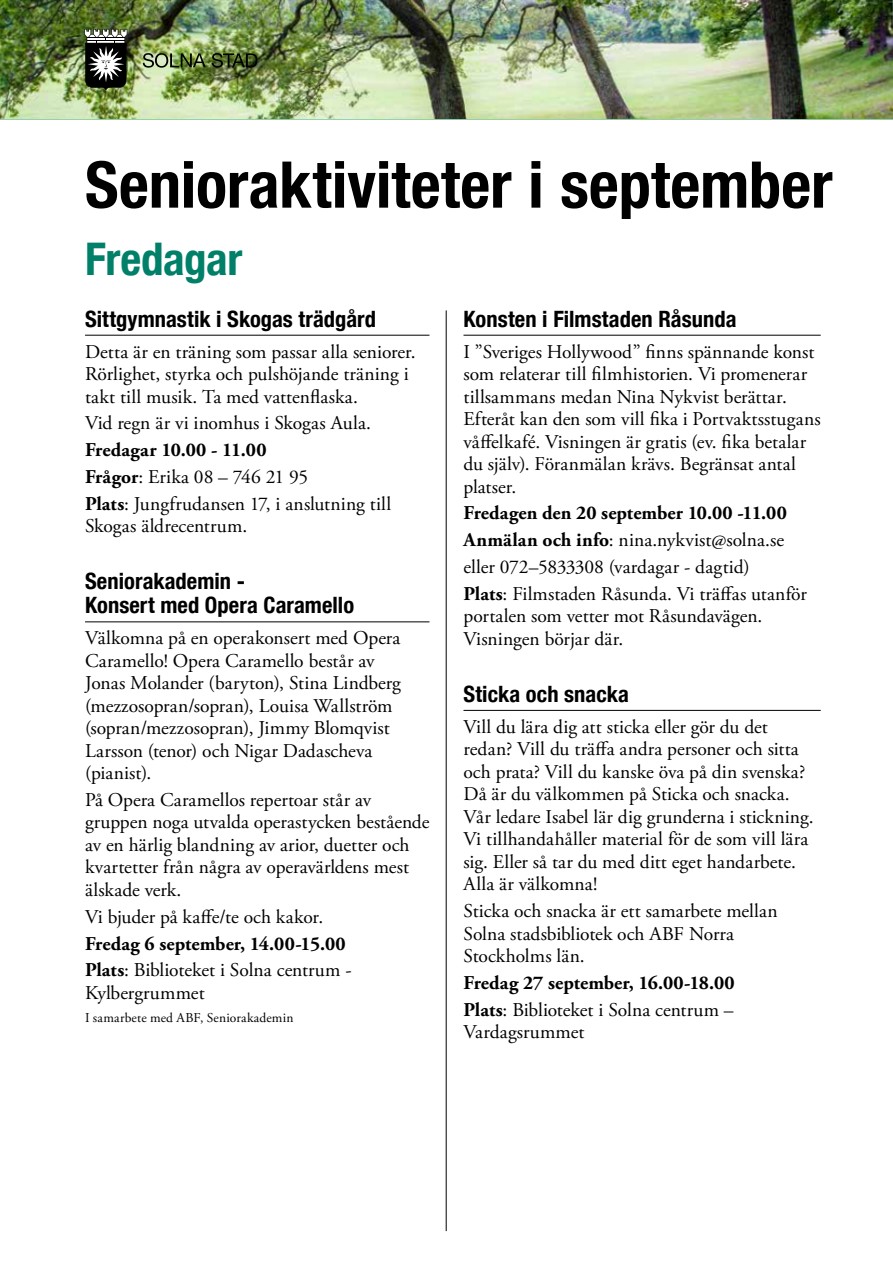
<style>
.page{position:relative;width:893px;height:1263px;background:#fff}
.page>*{position:absolute;margin:0;border:0;box-sizing:border-box;transform-origin:0 0}
.t1{font:700 condensed 64.5px "Helvetica Neue LT Com";color:#000}
.t2{font:700 condensed 45px "Helvetica Neue LT Com";letter-spacing:-.01em;color:#008068}
.t3{font:700 condensed 22.5px/24px "Helvetica Neue LT Com";letter-spacing:.005em;color:#000}
.t4{font:19.5px/22.5px "Adobe Garamond Pro";color:#000}
.t5{font:700 19.5px/26.7px "Adobe Garamond Pro";color:#000}
.t6{font:13.5px "Adobe Garamond Pro";letter-spacing:.015em;color:#000}
.s1{font-weight:700}
.s2{font-weight:400}
</style>
<div class="page">
<img style="left:0;top:0;width:893px;height:119px">
<svg style="left:143px;top:53px;width:63px;height:15px"></svg>
<svg style="left:212px;top:53px;width:45px;height:15px"></svg>
<svg style="left:84px;top:29px;width:43px;height:61px"></svg>
<hr style="left:85px;top:335px;width:344px;height:1px;background:#000">
<hr style="left:85px;top:622px;width:344px;height:1px;background:#000">
<hr style="left:463px;top:335px;width:358px;height:1px;background:#000">
<hr style="left:463px;top:710px;width:358px;height:1px;background:#000">
<hr style="left:446px;top:310px;width:1px;height:921px;background:#000">
<h1 class="t1" style="left:85px;top:146px;width:749px">Senioraktiviteter i september</h1>
<h2 class="t2" style="left:85px;top:232px;width:159px">Fredagar</h2>
<p class="t3" style="left:85px;top:307px;width:293px">Sittgymnastik i Skogas trädgård</p>
<p class="t4" style="left:85px;top:341px;width:332px">Detta är en träning som passar alla seniorer.<br>Rörlighet, styrka och pulshöjande träning i takt till musik. Ta med vattenflaska.</p>
<p class="t4" style="left:85px;top:412px;width:287px">Vid regn är vi inomhus i Skogas Aula.</p>
<p class="t4" style="left:85px;top:437px;width:308px;line-height:26.7px"><span class="s1">Fredagar 10.00 - 11.00<br>Frågor</span>: Erika 08 – 746 21 95<br><span class="s1">Plats</span>: Jungfrudansen 17, i anslutning till</p>
<p class="t4" style="left:85px;top:515px;width:164px">Skogas äldrecentrum.</p>
<p class="t3" style="left:85px;top:569px;width:271px">Seniorakademin -<br>Konsert med Opera Caramello</p>
<p class="t4" style="left:85px;top:627px;width:317px">Välkomna på en operakonsert med Opera Caramello! Opera Caramello består av Jonas Molander (baryton), Stina Lindberg (mezzosopran/sopran), Louisa Wallström (sopran/mezzosopran), Jimmy Blomqvist Larsson (tenor) och Nigar Dadascheva (pianist).</p>
<p class="t4" style="left:85px;top:789px;width:346px">På Opera Caramellos repertoar står av gruppen noga utvalda operastycken bestående av en härlig blandning av arior, duetter och kvartetter från några av operavärldens mest älskade verk.</p>
<p class="t4" style="left:85px;top:906px;width:240px">Vi bjuder på kaffe/te och kakor.</p>
<p class="t5" style="left:85px;top:930px;width:268px">Fredag 6 september, 14.00-15.00<br>Plats<span class="s2">: Biblioteket i Solna centrum -</span></p>
<p class="t4" style="left:85px;top:982px;width:121px">Kylbergrummet</p>
<p class="t6" style="left:85px;top:1009px;width:210px">I samarbete med ABF, Seniorakademin</p>
<p class="t3" style="left:463px;top:307px;width:274px">Konsten i Filmstaden Råsunda</p>
<p class="t4" style="left:463px;top:341px;width:359px">I ”Sveriges Hollywood” finns spännande konst som relaterar till filmhistorien. Vi promenerar tillsammans medan Nina Nykvist berättar.<br>Efteråt kan den som vill fika i Portvaktsstugans våffelkafé. Visningen är gratis (ev. fika betalar du själv). Föranmälan krävs. Begränsat antal platser.</p>
<p class="t4" style="left:463px;top:500px;width:345px;line-height:26.7px"><span class="s1">Fredagen den 20 september 10.00 -11.00<br>Anmälan och info</span>: nina.nykvist@solna.se eller 072–5833308 (vardagar - dagtid)<br><span class="s1">Plats</span>: Filmstaden Råsunda. Vi träffas utanför</p>
<p class="t4" style="left:463px;top:605px;width:300px">portalen som vetter mot Råsundavägen.<br>Visningen börjar där.</p>
<p class="t3" style="left:463px;top:682px;width:167px">Sticka och snacka</p>
<p class="t4" style="left:463px;top:716px;width:352px">Vill du lära dig att sticka eller gör du det redan? Vill du träffa andra personer och sitta och prata? Vill du kanske öva på din svenska?<br>Då är du välkommen på Sticka och snacka.<br>Vår ledare Isabel lär dig grunderna i stickning.<br>Vi tillhandahåller material för de som vill lära sig. Eller så tar du med ditt eget handarbete.<br>Alla är välkomna!</p>
<p class="t4" style="left:463px;top:900px;width:316px">Sticka och snacka är ett samarbete mellan<br>Solna stadsbibliotek och ABF Norra<br>Stockholms län.</p>
<p class="t5" style="left:463px;top:969px;width:273px">Fredag 27 september, 16.00-18.00<br>Plats<span class="s2">: Biblioteket i Solna centrum –</span></p>
<p class="t4" style="left:463px;top:1021px;width:122px">Vardagsrummet</p>
</div>
